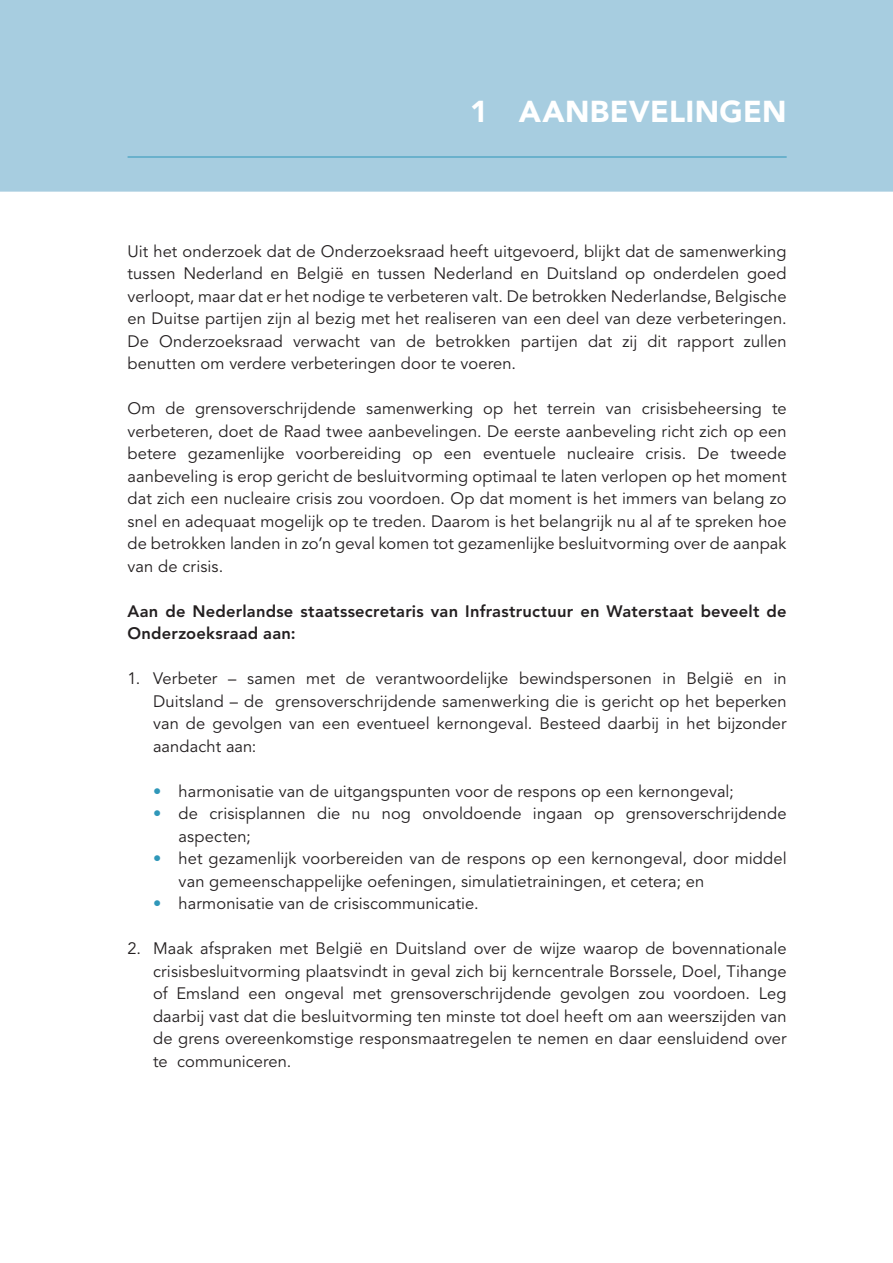
<style>
.page{position:relative;width:893px;height:1263px;background:#fff}
.page>*{position:absolute;margin:0;border:0;box-sizing:border-box;transform-origin:0 0}
.t1{font:900 30px "Avenir LT Std";letter-spacing:.01em;color:#fff}
.t2{font:16.5px/22.5px "Avenir LT Std";letter-spacing:.005em;color:#231f20;text-align:justify}
.t3{font:800 16.5px/22.5px "Avenir LT Std";letter-spacing:.015em;color:#231f20}
.s1{font-weight:900;color:#2f97b9}
</style>
<div class="page">
<div style="left:0;top:0;width:893px;height:192px;background:#a7cde0"></div>
<hr style="left:128px;top:157px;width:659px;height:1px;background:#2f97b9">
<h1 class="t1" style="left:470px;top:93px;width:318px">1 AANBEVELINGEN</h1>
<p class="t2" style="left:128px;top:240px;width:661px">Uit het onderzoek dat de Onderzoeksraad heeft uitgevoerd, blijkt dat de samenwerking tussen Nederland en België en tussen Nederland en Duitsland op onderdelen goed verloopt, maar dat er het nodige te verbeteren valt. De betrokken Nederlandse, Belgische en Duitse partijen zijn al bezig met het realiseren van een deel van deze verbeteringen.<br>De Onderzoeksraad verwacht van de betrokken partijen dat zij dit rapport zullen benutten om verdere verbeteringen door te voeren.</p>
<p class="t2" style="left:128px;top:398px;width:661px">Om de grensoverschrijdende samenwerking op het terrein van crisisbeheersing te verbeteren, doet de Raad twee aanbevelingen. De eerste aanbeveling richt zich op een betere gezamenlijke voorbereiding op een eventuele nucleaire crisis. De tweede aanbeveling is erop gericht de besluitvorming optimaal te laten verlopen op het moment dat zich een nucleaire crisis zou voordoen. Op dat moment is het immers van belang zo snel en adequaat mogelijk op te treden. Daarom is het belangrijk nu al af te spreken hoe de betrokken landen in zo’n geval komen tot gezamenlijke besluitvorming over de aanpak van de crisis.</p>
<p class="t3" style="left:128px;top:600px;width:660px">Aan de Nederlandse staatssecretaris van Infrastructuur en Waterstaat beveelt de<br>Onderzoeksraad aan:</p>
<p class="t2" style="left:153px;top:668px;width:635px;text-indent:-26px">1. Verbeter – samen met de verantwoordelijke bewindspersonen in België en in Duitsland – de grensoverschrijdende samenwerking die is gericht op het beperken van de gevolgen van een eventueel kernongeval. Besteed daarbij in het bijzonder aandacht aan:</p>
<p class="t2" style="left:153px;top:780px;width:582px"><span class="s1">•</span> harmonisatie van de uitgangspunten voor de respons op een kernongeval;</p>
<p class="t2" style="left:179px;top:803px;width:610px;text-indent:-26px"><span class="s1">•</span> de crisisplannen die nu nog onvoldoende ingaan op grensoverschrijdende aspecten;</p>
<p class="t2" style="left:179px;top:848px;width:609px;text-indent:-26px"><span class="s1">•</span> het gezamenlijk voorbereiden van de respons op een kernongeval, door middel van gemeenschappelijke oefeningen, simulatietrainingen, et cetera; en</p>
<p class="t2" style="left:153px;top:893px;width:327px"><span class="s1">•</span> harmonisatie van de crisiscommunicatie.</p>
<p class="t2" style="left:153px;top:938px;width:635px;text-indent:-26px">2. Maak afspraken met België en Duitsland over de wijze waarop de bovennationale crisisbesluitvorming plaatsvindt in geval zich bij kerncentrale Borssele, Doel, Tihange of Emsland een ongeval met grensoverschrijdende gevolgen zou voordoen. Leg daarbij vast dat die besluitvorming ten minste tot doel heeft om aan weerszijden van de grens overeenkomstige responsmaatregelen te nemen en daar eensluidend over te communiceren.</p>
</div>
